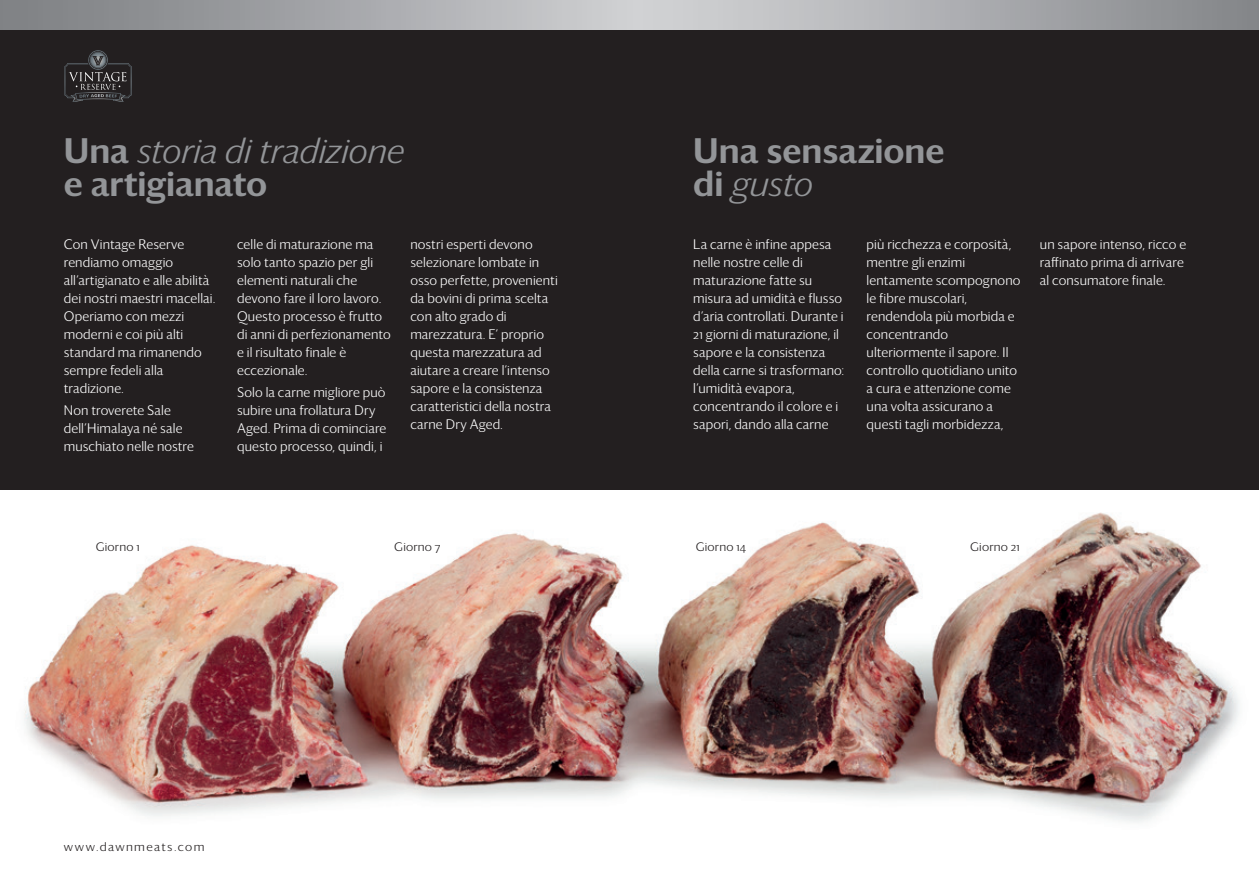
<style>
.page{position:relative;width:1259px;height:893px;background:#fff}
.page>*{position:absolute;margin:0;border:0;box-sizing:border-box;transform-origin:0 0}
.t1{font:italic 300 34.5px/33px "Darby Sans";letter-spacing:-.01em;color:#939598}
.t2{font:500 34.5px/33px "Darby Sans";color:#939598}
.t3{font:300 13.5px/18px "Darby Sans";letter-spacing:.01em;color:#fff;scale:.95 1}
.t4{font:300 12px "Darby Sans";letter-spacing:.015em;color:#231f20}
.t5{font:300 12px "Darby Sans";letter-spacing:.115em;color:#231f20}
.s1{font-weight:500;font-style:normal}
.s2{font-weight:300;font-style:italic}
</style>
<div class="page">
<div style="left:0;top:0;width:1259px;height:489px;background:#231f20"></div>
<svg style="left:0;top:0;width:1259px;height:30px;background:#a8aaad"></svg>
<img style="left:24px;top:512px;width:1215px;height:311px">
<svg style="left:64px;top:50px;width:68px;height:52px"></svg>
<hr style="left:112px;top:0;width:501px;height:1px;background:#231f20">
<h1 class="t1" style="left:64px;top:133px;width:342px"><span class="s1">Una</span> storia di tradizione <span class="s1">e artigianato</span></h1>
<h1 class="t2" style="left:693px;top:133px;width:252px">Una sensazione di <span class="s2">gusto</span></h1>
<p class="t3" style="left:64px;top:234px;width:161px">Con Vintage Reserve rendiamo omaggio all’artigianato e alle abilità dei nostri maestri macellai.<br>Operiamo con mezzi moderni e coi più alti standard ma rimanendo sempre fedeli alla tradizione.</p>
<p class="t3" style="left:64px;top:401px;width:139px">Non troverete Sale dell’Himalaya né sale muschiato nelle nostre</p>
<p class="t3" style="left:237px;top:234px;width:163px">celle di maturazione ma solo tanto spazio per gli elementi naturali che devono fare il loro lavoro.<br>Questo processo è frutto di anni di perfezionamento e il risultato finale è eccezionale.</p>
<p class="t3" style="left:237px;top:383px;width:159px">Solo la carne migliore può subire una frollatura Dry<br>Aged. Prima di cominciare questo processo, quindi, i</p>
<p class="t3" style="left:410px;top:234px;width:157px">nostri esperti devono selezionare lombate in osso perfette, provenienti da bovini di prima scelta con alto grado di marezzatura. E’ proprio questa marezzatura ad aiutare a creare l’intenso sapore e la consistenza caratteristici della nostra carne Dry Aged.</p>
<p class="t3" style="left:693px;top:234px;width:161px">La carne è infine appesa nelle nostre celle di maturazione fatte su misura ad umidità e flusso d’aria controllati. Durante i<br>21 giorni di maturazione, il sapore e la consistenza della carne si trasformano: l’umidità evapora, concentrando il colore e i sapori, dando alla carne</p>
<p class="t3" style="left:866px;top:234px;width:163px">più ricchezza e corposità, mentre gli enzimi lentamente scompognono le fibre muscolari, rendendola più morbida e concentrando ulteriormente il sapore. Il controllo quotidiano unito a cura e attenzione come una volta assicurano a questi tagli morbidezza,</p>
<p class="t3" style="left:1040px;top:234px;width:155px">un sapore intenso, ricco e raffinato prima di arrivare al consumatore finale.</p>
<p class="t4" style="left:96px;top:538px;width:45px">Giorno 1</p>
<p class="t4" style="left:394px;top:538px;width:48px">Giorno 7</p>
<p class="t4" style="left:696px;top:538px;width:52px">Giorno 14</p>
<p class="t4" style="left:970px;top:538px;width:51px">Giorno 21</p>
<p class="t5" style="left:64px;top:839px;width:142px">www.dawnmeats.com</p>
</div>
